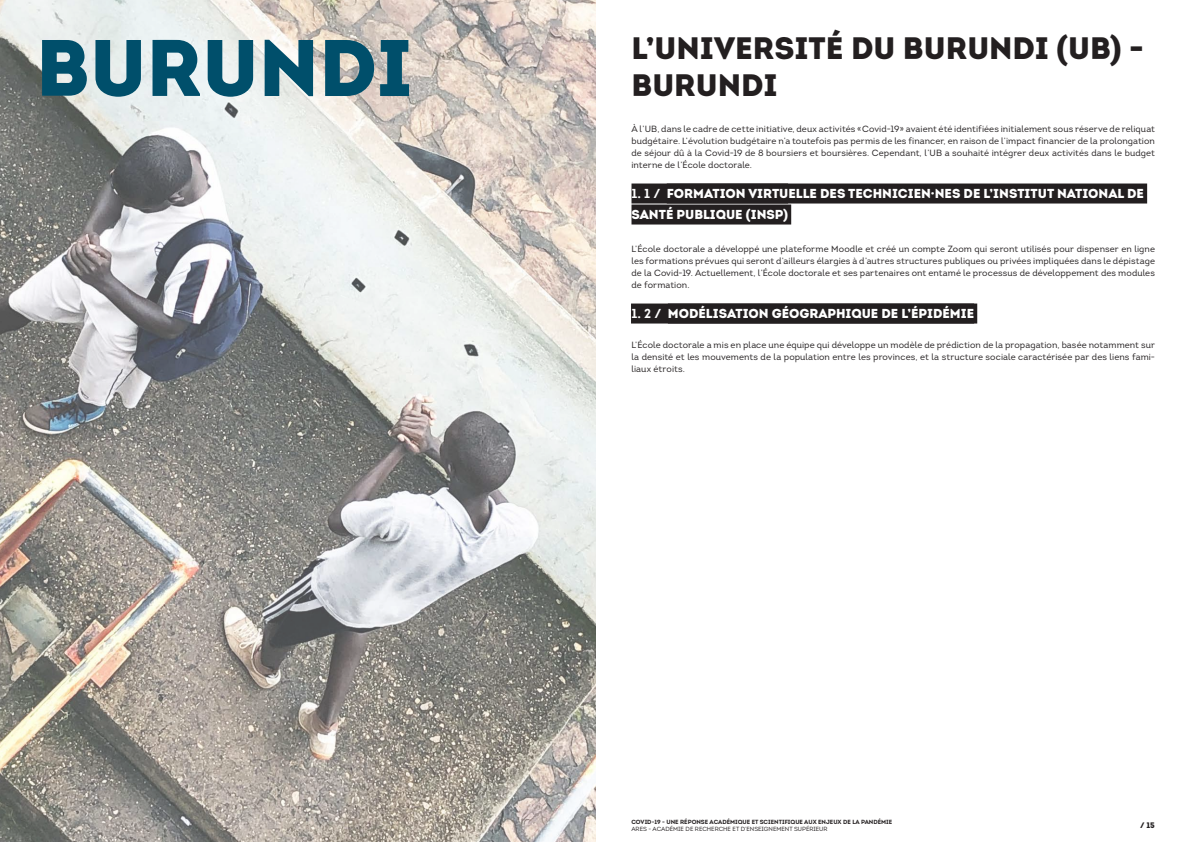
<style>
.page{position:relative;width:1191px;height:842px;background:#fff}
.page>*{position:absolute;margin:0;border:0;box-sizing:border-box;transform-origin:0 0}
.Titre_du_document{font:80px "Intro Black Caps";color:#004f6b}
.Titre_du_document-2{font:31px/37.2px "Intro Black Caps";color:#231f20}
.t1{font:900 13px/21px "Intro";color:#fff}
.t2{font:9px/12px "Intro";letter-spacing:.005em;color:#231f20;text-align:justify}
.t3{font:9px/12px "Intro";letter-spacing:.01em;color:#231f20;text-align:justify}
.t4{font:900 8px "Intro";color:#231f20}
.t5{font:6px "Intro Bold Caps";color:#231f20}
.t6{font:6px "Intro";color:#231f20}
.s1{font-weight:700}
</style>
<div class="page">
<img style="left:0;top:0;width:595px;height:842px">
<div style="left:667px;top:184px;width:480px;height:20px;background:#231f20"></div>
<div style="left:631px;top:183px;width:157px;height:20px;background:#231f20"></div>
<div style="left:631px;top:205px;width:160px;height:20px;background:#231f20"></div>
<div style="left:631px;top:303px;width:343px;height:20px;background:#231f20"></div>
<div style="left:668px;top:304px;width:309px;height:20px;background:#231f20"></div>
<p class="Titre_du_document" style="left:36px;top:15px;width:378px">BURUNDI</p>
<p class="Titre_du_document-2" style="left:631px;top:29px;width:514px">L’UNIVERSITÉ DU BURUNDI (UB) -<br>BURUNDI</p>
<p class="t2" style="left:631px;top:123px;width:525px">À l’UB, dans le cadre de cette initiative, deux activités «Covid-19» avaient été identifiées initialement sous réserve de reliquat budgétaire. L’évolution budgétaire n’a toutefois pas permis de les financer, en raison de l’impact financier de la prolongation de séjour dû à la Covid-19 de 8 boursiers et boursières. Cependant, l’UB a souhaité intégrer deux activités dans le budget interne de l’École doctorale.</p>
<p class="t1" style="left:631px;top:183px;width:514px"><span class="s1">1. 1 /</span> FORMATION VIRTUELLE DES TECHNICIEN·NES DE L’INSTITUT NATIONAL DE<br>SANTÉ PUBLIQUE (INSP)</p>
<p class="t2" style="left:631px;top:243px;width:525px">L’École doctorale a développé une plateforme Moodle et créé un compte Zoom qui seront utilisés pour dispenser en ligne les formations prévues qui seront d’ailleurs élargies à d’autres structures publiques ou privées impliquées dans le dépistage de la Covid-19. Actuellement, l’École doctorale et ses partenaires ont entamé le processus de développement des modules de formation.</p>
<p class="t1" style="left:631px;top:303px;width:344px"><span class="s1">1. 2 /</span> MODÉLISATION GÉOGRAPHIQUE DE L’ÉPIDÉMIE</p>
<p class="t3" style="left:631px;top:339px;width:525px">L’École doctorale a mis en place une équipe qui développe un modèle de prédiction de la propagation, basée notamment sur la densité et les mouvements de la population entre les provinces, et la structure sociale caractérisée par des liens fami&shy;liaux étroits.</p>
<p class="t5" style="left:631px;top:818px;width:262px">COVID-19 - UNE RÉPONSE ACADÉMIQUE ET SCIENTIFIQUE AUX ENJEUX DE LA PANDÉMIE</p>
<p class="t6" style="left:631px;top:825px;width:198px">ARES - ACADÉMIE DE RECHERCHE ET D’ENSEIGNEMENT SUPÉRIEUR</p>
<p class="t4" style="left:1140px;top:820px;width:16px">/ 15</p>
</div>
